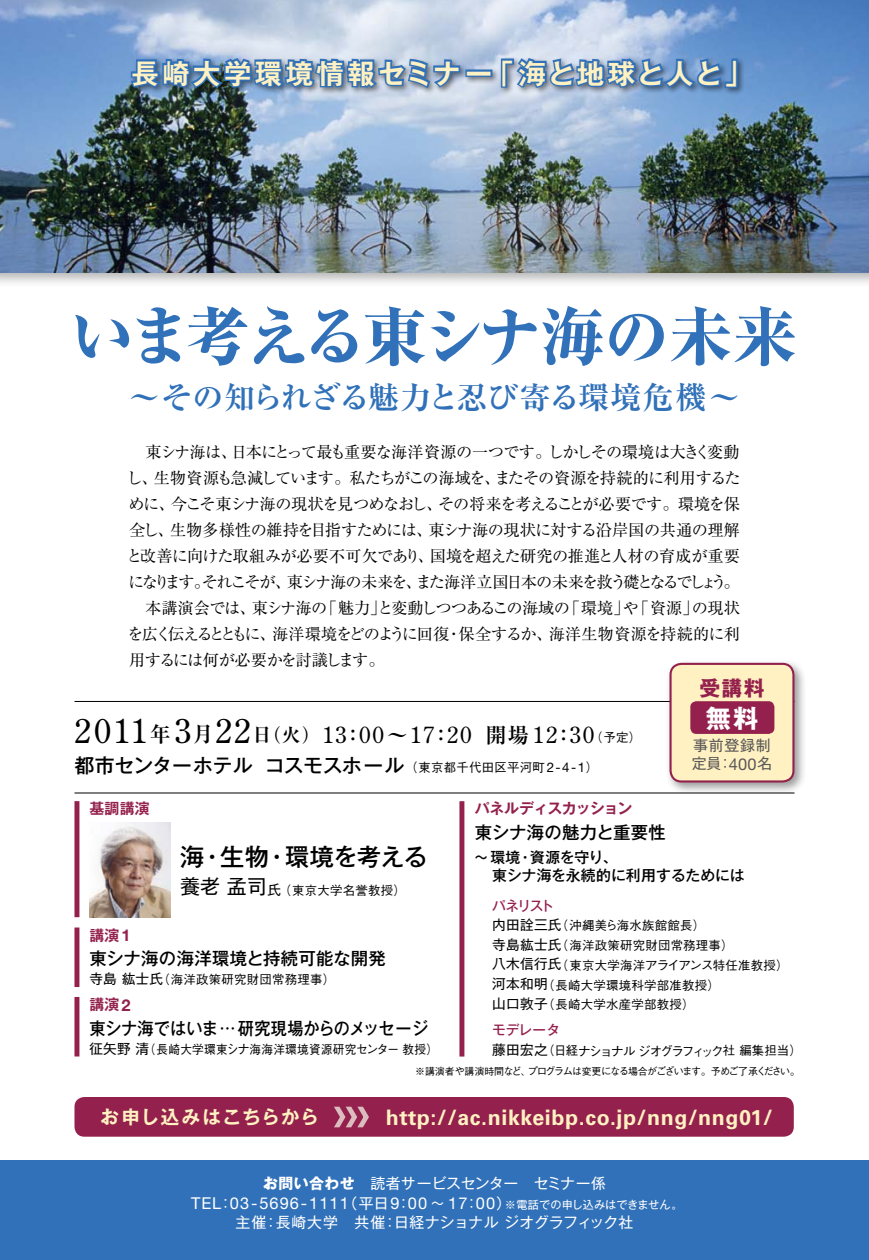
<style>
.page{position:relative;width:869px;height:1260px;background:#fff}
.page>*{position:absolute;margin:0;border:0;box-sizing:border-box;transform-origin:0 0}
.t1{font:800 64.58px "Ryumin Pr 5";letter-spacing:-.08em;color:#3071b9}
.t2{font:700 30.97px "Ryumin Pr 5";letter-spacing:-.045em;color:#3071b9}
.t3{font:700 27.3px "Gothic MB101 Pr 5 De";letter-spacing:.13em;color:#fff1c2}
.t4{font:700 25.2px "Gothic MB101 Pr 5";color:#fff}
.t5{font:500 24.15px "Gothic MB101 Pr 5";letter-spacing:-.025em;color:#000}
.t6{font:22.75px "Century Old Style Std";letter-spacing:.075em;color:#000}
.t7{font:700 21.35px "Univers";letter-spacing:.03em;color:#fff1c2}
.t8{font:700 20.82px "Gothic MB101 Pr 5";color:#94214d}
.t9{font:500 19.78px "Gothic MB101 Pr 5";letter-spacing:-.005em;color:#000}
.t10{font:500 17.32px "Gothic MB101 Pr 5";letter-spacing:.015em;color:#000}
.t11{font:500 17.32px "Gothic MB101 Pr 5";letter-spacing:.015em;color:#000;scale:.93 1}
.t12{font:16.45px "Helvetica Neue";letter-spacing:.065em;color:#fff}
.t13{font:16.1px/26.1px "Ryumin Pr 5";letter-spacing:-.05em;color:#000;text-align:justify}
.t14{font:14.88px "Gothic MB101 Pr 5";letter-spacing:-.005em;color:#fff}
.t15{font:500 14.88px/18.6px "Gothic MB101 Pr 5";color:#000}
.t16{font:14.88px/17.8px "Gothic MB101 Pr 5";letter-spacing:.05em;color:#595757}
.t17{font:700 14.88px "Gothic MB101 Pr 5 De";letter-spacing:-.04em;color:#94214d}
.t18{font:700 14.88px "Gothic MB101 Pr 5 De";letter-spacing:-.015em;color:#94214d}
.t19{font:500 13.65px "Gothic MB101 Pr 5";letter-spacing:-.055em;color:#94214d}
.t20{font:500 12.95px "Gothic BBB Pr 5";letter-spacing:-.16em;color:#000}
.t21{font:500 12.42px/19.8px "Gothic BBB Pr 5";letter-spacing:.02em;color:#000}
.t22{font:500 12.42px "Gothic BBB Pr 5";letter-spacing:.02em;color:#000;scale:.94 1}
.t23{font:500 10.5px "Gothic BBB Pr 5";letter-spacing:-.175em;color:#000}
.s1{font-size:33.43px}
.s2{font-family:"Ryumin Pr 5";font-weight:700;font-size:21px}
.s3{font-family:"Ryumin Pr 5";font-weight:700;font-size:19.78px}
.s4{font-family:"Ryumin Pr 5";font-weight:700;font-size:18.55px}
.s5{font-family:"Gothic BBB Pr 5";font-weight:500;font-size:12.42px}
.s6{font-family:"Gothic BBB Pr 5";font-size:12.42px}
.s7{font-family:"Helvetica Neue";font-weight:400;font-size:13.3px}
.s8{font-family:"Helvetica Neue";font-size:16.28px}
.s9{font-family:"Gothic MB101 Pr 5";font-weight:400;font-size:19.78px}
.s10{font-family:"Gothic MB101 Pr 5";font-weight:400;font-size:13.65px}
.s11{font-family:"Helvetica Neue";font-size:16.45px}
.s12{font-size:12.95px}
.s13{font-size:12.42px}
.s14{font-size:9.97px}
.s15{font-family:"Gothic MB101 Pr 5 De";font-size:18.55px}
.s16{font-family:"Hira Kaku Pro W3";font-weight:400;font-size:18.55px;color:#dcbdbf}
.s17{font-weight:700}
.s18{font-family:"Gothic MB101 Pr 5";font-size:14.88px}
.s19{font-family:"Gothic MB101 Pr 5";font-size:11.2px}
</style>
<div class="page">
<div style="left:0;top:0;width:868px;height:288px;background:#000;opacity:.3"></div>
<img style="left:0;top:0;width:868px;height:273px">
<div style="left:0;top:1161px;width:868px;height:99px;background:#3071b9"></div>
<hr style="left:74px;top:701px;width:720px;height:1px;background:#000">
<hr style="left:74px;top:793px;width:720px;height:1px;background:#000">
<div style="left:74px;top:1097px;width:719px;height:40px;background:#94214d;border-radius:10px"></div>
<img style="left:89px;top:823px;width:81px;height:94px">
<div style="left:128px;top:55px;width:616px;height:41px;background:#000;opacity:.5"></div>
<svg style="left:128px;top:48px;width:334px;height:43px;background:#6f95c0"></svg>
<div style="left:465px;top:70px;width:27px;height:7px;border:4px solid #3071b9"></div>
<svg style="left:499px;top:56px;width:240px;height:55px;background:#789dca"></svg>
<svg style="left:334px;top:1106px;width:35px;height:22px"></svg>
<div style="left:74px;top:928px;width:5px;height:59px;background:#94214d"></div>
<div style="left:459px;top:801px;width:5px;height:256px;background:#94214d"></div>
<div style="left:74px;top:801px;width:5px;height:116px;background:#94214d"></div>
<div style="left:74px;top:997px;width:5px;height:59px;background:#94214d"></div>
<div style="left:664px;top:658px;width:141px;height:136px;background:#000;opacity:.4"></div>
<div style="left:670px;top:664px;width:123px;height:117px;background:#fff1c2;border-radius:11px"></div>
<div style="left:669px;top:663px;width:125px;height:120px;border:2px solid #94214d;border-radius:11px"></div>
<div style="left:690px;top:701px;width:84px;height:33px;background:#94214d;border-radius:6px"></div>
<h3 class="t3" style="left:131px;top:50px;width:622px">長崎大学環境情報セミナー「海と地球と人と」</h3>
<h1 class="t1" style="left:70px;top:286px;width:728px">いま考える東シナ海の未来</h1>
<h2 class="t2" style="left:129px;top:373px;width:612px">～その知られざる魅力と忍び寄る環境危機～</h2>
<p class="t13" style="left:126px;top:438px;width:615px">　東シナ海は、日本にとって最も重要な海洋資源の一つです。しかしその環境は大きく変動し、生物資源も急減しています。私たちがこの海域を、またその資源を持続的に利用するために、今こそ東シナ海の現状を見つめなおし、その将来を考えることが必要です。環境を保全し、生物多様性の維持を目指すためには、東シナ海の現状に対する沿岸国の共通の理解と改善に向けた取組みが必要不可欠であり、国境を超えた研究の推進と人材の育成が重要になります。それこそが、東シナ海の未来を、また海洋立国日本の未来を救う礎となるでしょう。　本講演会では、東シナ海の「魅力」と変動しつつあるこの海域の「環境」や「資源」の現状を広く伝えるとともに、海洋環境をどのように回復・保全するか、海洋生物資源を持続的に利用するには何が必要かを討議します。</p>
<h3 class="t6" style="left:74px;top:720px;width:568px"><span class="s1">2011</span><span class="s2">年</span> <span class="s1">3</span><span class="s2">月</span><span class="s1">22</span><span class="s3">日</span><span class="s4">（火）</span>13<span class="s2">：</span>00<span class="s2">～</span>17<span class="s2">：</span>20 <span class="s2">開場</span> 12<span class="s2">：</span>30<span class="s5">（予定）</span></h3>
<p class="t9" style="left:74px;top:749px;width:525px">都市センターホテル コスモスホール<span class="s6">（東京都千代田区平河町</span><span class="s7">2-4-1</span><span class="s6">）</span></p>
<p class="t8" style="left:699px;top:670px;width:66px">受講料</p>
<h3 class="t4" style="left:705px;top:697px;width:54px">無料</h3>
<p class="t16" style="left:691px;top:736px;width:82px">事前登録制定員：<span class="s8">400</span>名</p>
<p class="t18" style="left:89px;top:796px;width:62px">基調講演</p>
<h3 class="t5" style="left:180px;top:836px;width:249px">海・生物・環境を考える</h3>
<p class="t21" style="left:180px;top:879px;width:227px"><span class="s9">養老孟司</span><span class="s10">氏</span>（東京大学名誉教授）</p>
<p class="t18" style="left:89px;top:923px;width:43px">講演<span class="s11">1</span></p>
<p class="t10" style="left:89px;top:944px;width:298px">東シナ海の海洋環境と持続可能な開発</p>
<p class="t21" style="left:89px;top:969px;width:247px"><span class="s10">寺島紘士氏</span>（海洋政策研究財団常務理事）</p>
<p class="t18" style="left:89px;top:992px;width:43px">講演<span class="s11">2</span></p>
<p class="t11" style="left:89px;top:1014px;width:365px">東シナ海ではいま…研究現場からのメッセージ</p>
<p class="t22" style="left:89px;top:1039px;width:372px"><span class="s10">征矢野清</span>（長崎大学環東<span class="s12">シナ</span>海海洋環境資源研究<span class="s12">センター</span>教授）</p>
<p class="t17" style="left:474px;top:796px;width:159px">パネルディスカッション</p>
<p class="t10" style="left:474px;top:818px;width:192px">東シナ海の魅力と重要性</p>
<p class="t15" style="left:492px;top:847px;width:254px;text-indent:-18px">～環境・資源を守り、<br>東シナ海を永続的に利用するためには</p>
<p class="t19" style="left:492px;top:894px;width:63px">パネリスト</p>
<p class="t21" style="left:492px;top:914px;width:298px"><span class="s10">内田詮三氏</span>（沖縄美<span class="s12">ら</span>海水族館館長）<br><span class="s10">寺島紘士氏</span>（海洋政策研究財団常務理事）<br><span class="s10">八木信行氏</span>（東京大学海洋<span class="s12">アライアンス</span>特任准教授）<span class="s10">河本和明</span>（長崎大学環境科学部准教授）<br><span class="s10">山口敦子</span>（長崎大学水産学部教授）</p>
<p class="t19" style="left:492px;top:1019px;width:69px">モデレータ</p>
<p class="t20" style="left:492px;top:1040px;width:311px"><span class="s10">藤田宏之</span><span class="s13">（日経</span>ナショナルジオグラフィック<span class="s13">社編集担当）</span></p>
<p class="t23" style="left:415px;top:1063px;width:386px"><span class="s14">※講演者</span>や<span class="s14">講演時間</span>など<span class="s14">、</span>プログラムは<span class="s14">変更</span>になる<span class="s14">場合</span>がございます<span class="s14">。予</span>めご<span class="s14">了承</span>ください<span class="s14">。</span></p>
<h3 class="t7" style="left:100px;top:1105px;width:673px"><span class="s15">お申し込みはこちらから</span> <span class="s16">〉〉〉</span> http://ac.nikkeibp.co.jp/nng/nng01/</h3>
<p class="t14" style="left:263px;top:1171px;width:344px"><span class="s17">お問い合わせ</span> 読者サービスセンター セミナー係</p>
<p class="t12" style="left:191px;top:1193px;width:492px">TEL<span class="s18">：</span>03-5696-1111<span class="s18">（平日</span>9<span class="s18">：</span>00 <span class="s18">～</span> 17<span class="s18">：</span>00<span class="s18">）</span><span class="s19">※電話での申し込みはできません。</span></p>
<p class="t14" style="left:235px;top:1210px;width:399px">主催：長崎大学 共催：日経ナショナルジオグラフィック社</p>
</div>
